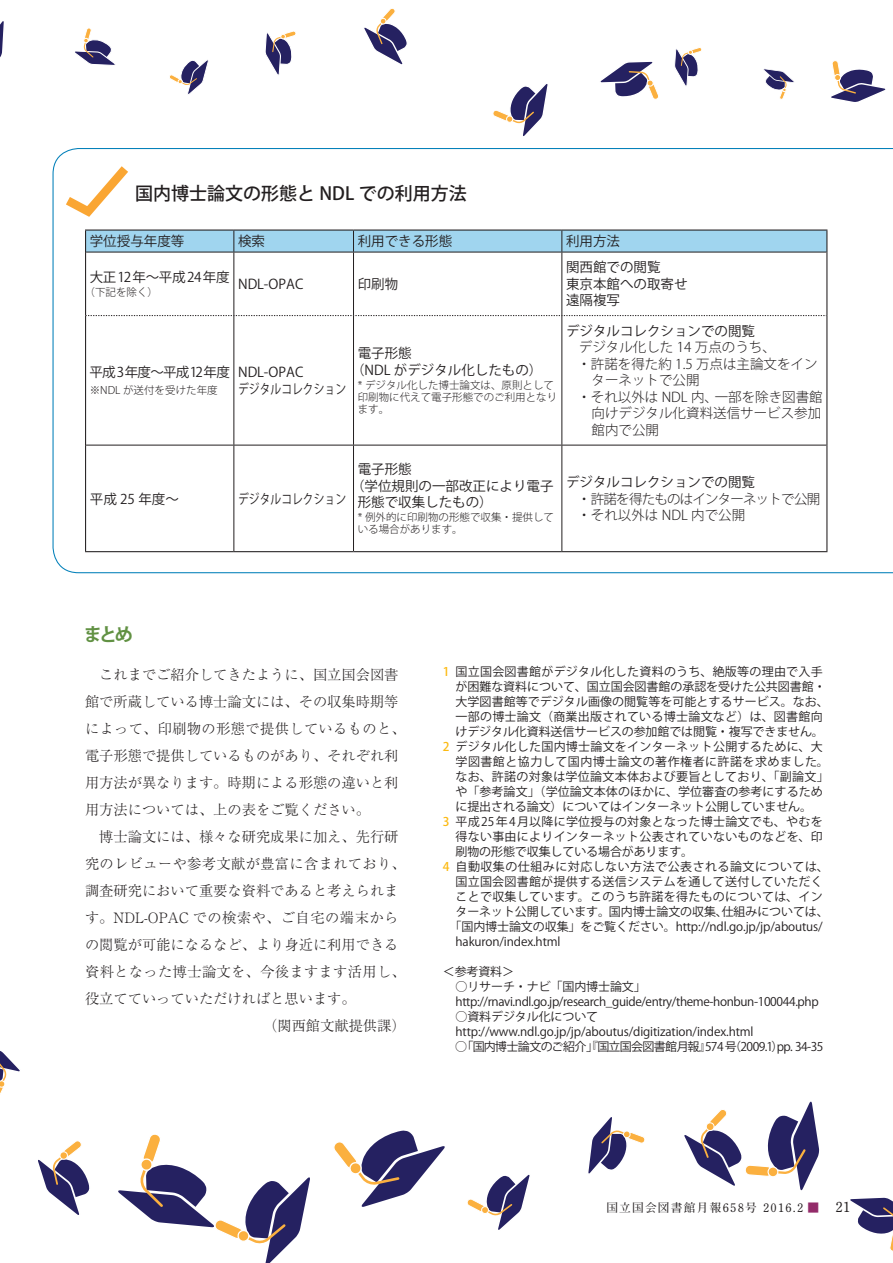
<style>
.page{position:relative;width:893px;height:1263px;background:#fff}
.page>*{position:absolute;margin:0;border:0;box-sizing:border-box;transform-origin:0 0}
.t1{font:500 18px "Koz Go Pro";color:#231f20}
.t2{font:700 18px "Koz Go Pro";color:#619143}
.t3{font:300 14.25px "Ryumin Pro";color:#231f20}
.t4{font:300 14.25px "Ryumin Pro";letter-spacing:.025em;color:#231f20}
.t5{font:300 14.25px "Ryumin Pro";letter-spacing:.035em;color:#231f20}
.t6{font:13.5px/16.5px "Koz Go Pro";color:#231f20}
.t7{font:300 13.5px "Koz Go Pro";color:#231f20}
.t8{font:300 13.5px/16.5px "Koz Go Pro";letter-spacing:-.06em;color:#231f20}
.t9{font:13.5px "Koz Go Pro";letter-spacing:-.05em;color:#231f20}
.t10{font:13.5px "Koz Go Pro";color:#231f20;scale:.8 1}
.t11{font:12px/15px "Koz Go Pro";letter-spacing:.005em;color:#231f20}
.t12{font:12px "Koz Go Pro";letter-spacing:.025em;color:#231f20}
.t13{font:12px/15px "Koz Go Pro";letter-spacing:-.03em;color:#231f20}
.t14{font:12px "Koz Go Pro";letter-spacing:.04em;color:#231f20}
.t15{font:12px "Koz Go Pro";letter-spacing:-.05em;color:#231f20}
.t16{font:700 11.7px "Futo Min A101 Pro";letter-spacing:.1em;color:#231f20}
.t17{font:300 10.5px/12px "Koz Go Pro";color:#231f20}
.s1{font-weight:500;color:#fcba13}
.s2{font-size:13.8px}
.s3{color:#932b69}
</style>
<div class="page">
<svg style="left:0;top:1051px;width:20px;height:43px"></svg>
<svg style="left:38px;top:1141px;width:52px;height:74px"></svg>
<svg style="left:118px;top:1134px;width:192px;height:129px"></svg>
<svg style="left:334px;top:1130px;width:111px;height:77px"></svg>
<svg style="left:467px;top:1174px;width:63px;height:56px"></svg>
<svg style="left:588px;top:1117px;width:57px;height:57px"></svg>
<svg style="left:684px;top:1101px;width:136px;height:90px"></svg>
<svg style="left:768px;top:1167px;width:10px;height:10px"></svg>
<div style="left:767px;top:1166px;width:12px;height:11px;border:1px solid #fff;border-radius:50%"></div>
<svg style="left:850px;top:1197px;width:43px;height:54px"></svg>
<svg style="left:831px;top:60px;width:55px;height:42px"></svg>
<div style="left:834px;top:74px;width:7px;height:7px;background:#fbb03f;border-radius:50%"></div>
<div style="left:834px;top:74px;width:7px;height:7px;border:1px solid #fff;border-radius:50%"></div>
<svg style="left:763px;top:68px;width:31px;height:31px"></svg>
<svg style="left:674px;top:47px;width:28px;height:39px"></svg>
<svg style="left:600px;top:61px;width:58px;height:39px"></svg>
<svg style="left:493px;top:84px;width:55px;height:52px"></svg>
<svg style="left:364px;top:8px;width:43px;height:57px"></svg>
<svg style="left:265px;top:31px;width:31px;height:44px"></svg>
<svg style="left:169px;top:60px;width:40px;height:34px"></svg>
<svg style="left:75px;top:28px;width:41px;height:38px"></svg>
<svg style="left:0;top:21px;width:4px;height:37px"></svg>
<svg style="left:53px;top:148px;width:840px;height:425px"></svg>
<hr style="left:233px;top:252px;width:1px;height:63px;background:#231f20">
<hr style="left:353px;top:252px;width:1px;height:63px;background:#231f20">
<hr style="left:561px;top:252px;width:1px;height:63px;background:#231f20">
<hr style="left:233px;top:316px;width:1px;height:129px;background:#231f20">
<hr style="left:353px;top:316px;width:1px;height:129px;background:#231f20">
<hr style="left:561px;top:316px;width:1px;height:129px;background:#231f20">
<hr style="left:233px;top:445px;width:1px;height:106px;background:#231f20">
<hr style="left:353px;top:445px;width:1px;height:106px;background:#231f20">
<hr style="left:561px;top:445px;width:1px;height:106px;background:#231f20">
<hr style="left:86px;top:252px;width:148px;height:1px;background:#231f20">
<hr style="left:234px;top:252px;width:119px;height:1px;background:#231f20">
<hr style="left:353px;top:252px;width:209px;height:1px;background:#231f20">
<hr style="left:562px;top:252px;width:264px;height:1px;background:#231f20">
<hr style="left:86px;top:445px;width:148px;height:1px;background:#231f20">
<hr style="left:234px;top:445px;width:119px;height:1px;background:#231f20">
<hr style="left:353px;top:445px;width:209px;height:1px;background:#231f20">
<hr style="left:562px;top:445px;width:264px;height:1px;background:#231f20">
<svg style="left:85px;top:230px;width:742px;height:22px;background:#99cbe3"></svg>
<hr style="left:85px;top:252px;width:1px;height:64px;background:#231f20">
<hr style="left:826px;top:252px;width:1px;height:64px;background:#231f20">
<hr style="left:85px;top:316px;width:1px;height:129px;background:#231f20">
<hr style="left:826px;top:316px;width:1px;height:129px;background:#231f20">
<hr style="left:85px;top:445px;width:1px;height:106px;background:#231f20">
<hr style="left:826px;top:445px;width:1px;height:106px;background:#231f20">
<hr style="left:85px;top:551px;width:149px;height:1px;background:#231f20">
<hr style="left:234px;top:551px;width:119px;height:1px;background:#231f20">
<hr style="left:353px;top:551px;width:209px;height:1px;background:#231f20">
<hr style="left:562px;top:551px;width:265px;height:1px;background:#231f20">
<svg style="left:86px;top:315px;width:741px;height:1px"></svg>
<svg style="left:56px;top:157px;width:81px;height:65px"></svg>
<h1 class="t1" style="left:135px;top:182px;width:333px">国内博士論文の形態と NDL での利用方法</h1>
<p class="t6" style="left:90px;top:233px;width:96px">学位授与年度等</p>
<p class="t6" style="left:238px;top:233px;width:28px">検索</p>
<p class="t6" style="left:358px;top:233px;width:96px">利用できる形態</p>
<p class="t6" style="left:566px;top:233px;width:55px">利用方法</p>
<p class="t6" style="left:90px;top:269px;width:142px">大正12年～平成24年度</p>
<p class="t17" style="left:85px;top:286px;width:75px">（下記を除く）</p>
<p class="t6" style="left:566px;top:260px;width:123px">関西館での閲覧<br>東京本館への取寄せ遠隔複写</p>
<p class="t6" style="left:238px;top:276px;width:67px">NDL-OPAC</p>
<p class="t6" style="left:358px;top:276px;width:42px">印刷物</p>
<p class="t9" style="left:89px;top:363px;width:142px">平成3年度～平成12年度</p>
<p class="t17" style="left:90px;top:384px;width:129px">※NDL が送付を受けた年度</p>
<p class="t6" style="left:238px;top:364px;width:109px">NDL-OPAC<br>デジタルコレクション</p>
<p class="t6" style="left:90px;top:491px;width:91px">平成 25 年度～</p>
<p class="t10" style="left:238px;top:490px;width:136px">デジタルコレクション</p>
<p class="t6" style="left:351px;top:346px;width:193px;text-indent:7px">電子形態<br>（NDL がデジタル化したもの）</p>
<p class="t17" style="left:358px;top:379px;width:201px">* デジタル化した博士論文は、原則として印刷物に代えて電子形態でのご利用となります。</p>
<p class="t6" style="left:358px;top:461px;width:55px">電子形態</p>
<p class="t6" style="left:351px;top:478px;width:204px">（学位規則の一部改正により電子</p>
<p class="t6" style="left:358px;top:494px;width:136px">形態で収集したもの）</p>
<p class="t17" style="left:358px;top:511px;width:198px">* 例外的に印刷物の形態で収集・提供している場合があります。</p>
<p class="t6" style="left:566px;top:323px;width:190px">デジタルコレクションでの閲覧</p>
<p class="t7" style="left:579px;top:339px;width:198px">デジタル化した 14 万点のうち、</p>
<p class="t7" style="left:577px;top:355px;width:242px">・許諾を得た約 1.5 万点は主論文をイン</p>
<p class="t7" style="left:592px;top:372px;width:109px">ターネットで公開</p>
<p class="t7" style="left:577px;top:388px;width:247px">・それ以外は NDL 内、一部を除き図書館</p>
<p class="t7" style="left:592px;top:405px;width:231px">向けデジタル化資料送信サービス参加</p>
<p class="t7" style="left:592px;top:421px;width:69px">館内で公開</p>
<p class="t6" style="left:566px;top:474px;width:190px">デジタルコレクションでの閲覧</p>
<p class="t8" style="left:577px;top:490px;width:244px">・許諾を得たものはインターネットで公開・それ以外は NDL 内で公開</p>
<h1 class="t2" style="left:84px;top:622px;width:50px">まとめ</h1>
<p class="t3" style="left:85px;top:663px;width:315px">　これまでご紹介してきたように、国立国会図書</p>
<p class="t3" style="left:85px;top:690px;width:315px">館で所蔵している博士論文には、その収集時期等</p>
<p class="t4" style="left:85px;top:717px;width:322px">によって、印刷物の形態で提供しているものと、</p>
<p class="t3" style="left:85px;top:744px;width:315px">電子形態で提供しているものがあり、それぞれ利</p>
<p class="t3" style="left:85px;top:771px;width:315px">用方法が異なります。時期による形態の違いと利</p>
<p class="t3" style="left:85px;top:798px;width:286px">用方法については、上の表をご覧ください。</p>
<p class="t3" style="left:85px;top:825px;width:315px">　博士論文には、様々な研究成果に加え、先行研</p>
<p class="t4" style="left:85px;top:852px;width:322px">究のレビューや参考文献が豊富に含まれており、</p>
<p class="t3" style="left:85px;top:879px;width:315px">調査研究において重要な資料であると考えられま</p>
<p class="t5" style="left:85px;top:906px;width:315px">す。NDL-OPAC での検索や、ご自宅の端末から</p>
<p class="t3" style="left:85px;top:933px;width:315px">の閲覧が可能になるなど、より身近に利用できる</p>
<p class="t4" style="left:85px;top:960px;width:322px">資料となった博士論文を、今後ますます活用し、</p>
<p class="t3" style="left:85px;top:987px;width:272px">役立てていっていただければと思います。</p>
<p class="t3" style="left:263px;top:1014px;width:144px">（関西館文献提供課）</p>
<p class="t11" style="left:443px;top:665px;width:382px"><span class="s1">1</span> 国立国会図書館がデジタル化した資料のうち、絶版等の理由で入手</p>
<p class="t11" style="left:456px;top:680px;width:372px">が困難な資料について、国立国会図書館の承認を受けた公共図書館・</p>
<p class="t11" style="left:456px;top:695px;width:375px">大学図書館等でデジタル画像の閲覧等を可能とするサービス。なお、</p>
<p class="t12" style="left:456px;top:709px;width:369px">一部の博士論文（商業出版されている博士論文など）は、図書館向</p>
<p class="t11" style="left:456px;top:725px;width:370px">けデジタル化資料送信サービスの参加館では閲覧・複写できません。</p>
<p class="t11" style="left:443px;top:740px;width:382px"><span class="s1">2</span> デジタル化した国内博士論文をインターネット公開するために、大</p>
<p class="t14" style="left:456px;top:754px;width:375px">学図書館と協力して国内博士論文の著作権者に許諾を求めました。</p>
<p class="t12" style="left:456px;top:769px;width:375px">なお、許諾の対象は学位論文本体および要旨としており、「副論文」</p>
<p class="t11" style="left:456px;top:785px;width:369px">や「参考論文」（学位論文本体のほかに、学位審査の参考にするため</p>
<p class="t11" style="left:456px;top:800px;width:358px">に提出される論文）についてはインターネット公開していません。</p>
<p class="t11" style="left:443px;top:815px;width:381px"><span class="s1">3</span> 平成25年4月以降に学位授与の対象となった博士論文でも、やむを</p>
<p class="t11" style="left:456px;top:830px;width:369px">得ない事由によりインターネット公表されていないものなどを、印</p>
<p class="t11" style="left:456px;top:845px;width:239px">刷物の形態で収集している場合があります。</p>
<p class="t14" style="left:443px;top:859px;width:388px"><span class="s1">4</span> 自動収集の仕組みに対応しない方法で公表される論文については、</p>
<p class="t11" style="left:456px;top:875px;width:369px">国立国会図書館が提供する送信システムを通して送付していただく</p>
<p class="t12" style="left:456px;top:889px;width:369px">ことで収集しています。このうち許諾を得たものについては、イン</p>
<p class="t11" style="left:456px;top:905px;width:375px">ターネット公開しています。国内博士論文の収集、仕組みについては、</p>
<p class="t11" style="left:450px;top:920px;width:375px">「国内博士論文の収集」をご覧ください。http://ndl.go.jp/jp/aboutus/</p>
<p class="t11" style="left:456px;top:935px;width:106px">hakuron/index.html</p>
<p class="t11" style="left:443px;top:965px;width:73px">＜参考資料＞</p>
<p class="t13" style="left:456px;top:980px;width:365px">○リサーチ・ナビ「国内博士論文」http://rnavi.ndl.go.jp/research_guide/entry/theme-honbun-100044.php</p>
<p class="t11" style="left:456px;top:1010px;width:299px">○資料デジタル化についてhttp://www.ndl.go.jp/jp/aboutus/digitization/index.html</p>
<p class="t15" style="left:455px;top:1039px;width:370px">○「国内博士論文のご紹介」『国立国会図書館月報』574号（2009.1）pp. 34-35</p>
<p class="t16" style="left:579px;top:1198px;width:273px"><span class="s2">　　</span>国立国会図書館月報658号 2016.2 <span class="s3">■</span> <span class="s2">21</span></p>
</div>
